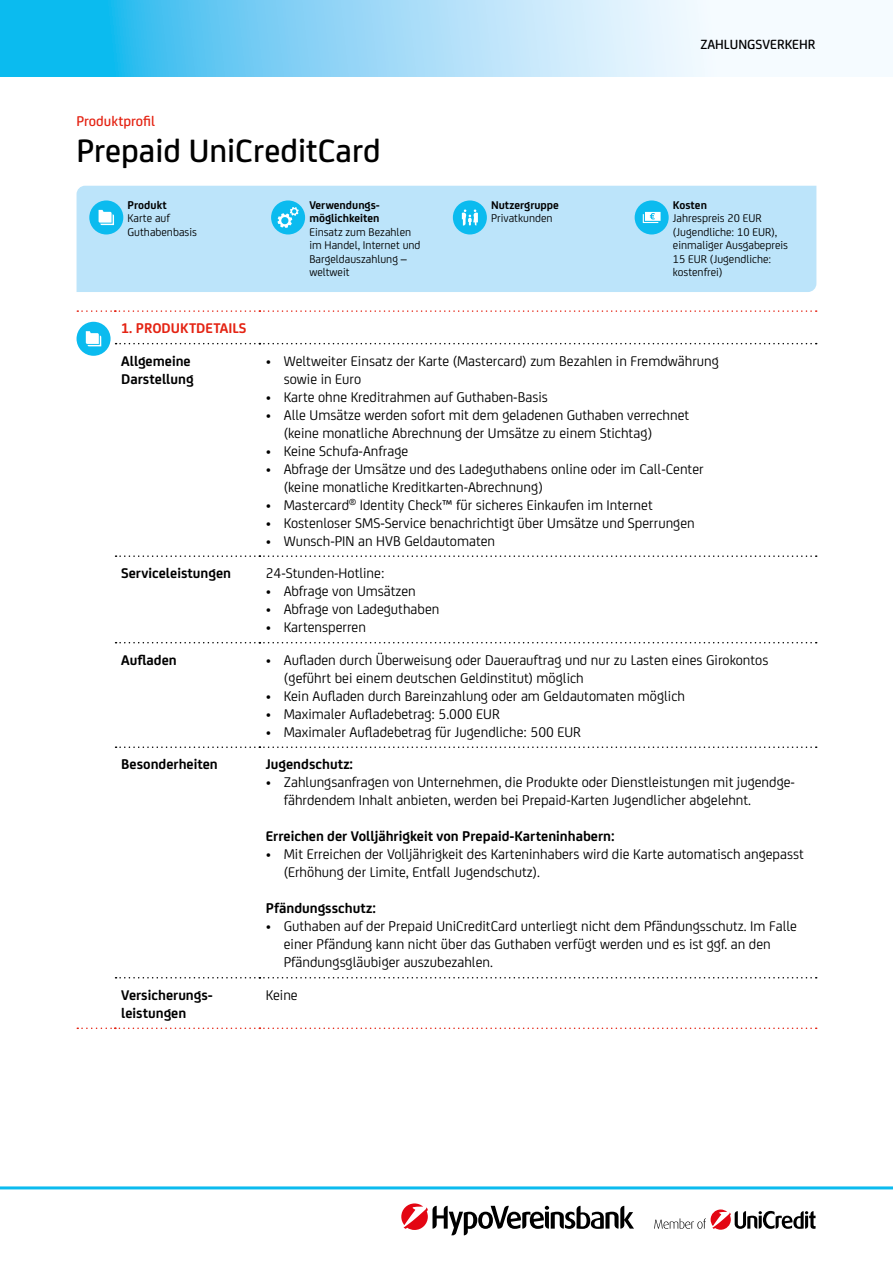
<style>
.page{position:relative;width:893px;height:1263px;background:#fff}
.page>*{position:absolute;margin:0;border:0;box-sizing:border-box;transform-origin:0 0}
.t1{font:500 34.5px "Uni Credit";color:#000}
.t2{font:15px/18px "Uni Credit";color:#000}
.t3{font:700 15px/18px "Uni Credit";color:#000}
.t4{font:700 15px "Uni Credit";color:#e42313}
.t5{font:500 15px "Uni Credit";color:#e42313}
.t6{font:500 14.25px "Uni Credit";color:#000}
.t7{font:12px/13.5px "Uni Credit";color:#000}
.t8{font:700 12px/13.5px "Uni Credit";color:#000}
</style>
<div class="page">
<svg style="left:0;top:0;width:717px;height:77px;background:#89d6f6"></svg>
<hr style="left:0;top:1186px;width:893px;height:3px;background:#0bbbef">
<svg style="left:654px;top:1209px;width:161px;height:21px"></svg>
<svg style="left:401px;top:1203px;width:233px;height:32px"></svg>
<div style="left:77px;top:186px;width:739px;height:106px;background:#bce4fa"></div>
<div style="left:89px;top:200px;width:34px;height:34px;background:#0bbbef;border-radius:50%"></div>
<svg style="left:99px;top:210px;width:15px;height:15px"></svg>
<div style="left:271px;top:200px;width:34px;height:34px;background:#0bbbef;border-radius:50%"></div>
<svg style="left:277px;top:207px;width:22px;height:21px"></svg>
<div style="left:453px;top:200px;width:34px;height:34px;background:#0bbbef;border-radius:50%"></div>
<svg style="left:462px;top:209px;width:16px;height:16px"></svg>
<div style="left:635px;top:200px;width:34px;height:34px;background:#0bbbef;border-radius:50%"></div>
<svg style="left:643px;top:212px;width:18px;height:11px"></svg>
<svg style="left:77px;top:1027px;width:740px;height:2px"></svg>
<svg style="left:77px;top:310px;width:740px;height:2px"></svg>
<svg style="left:116px;top:343px;width:701px;height:1px"></svg>
<svg style="left:116px;top:555px;width:701px;height:2px"></svg>
<svg style="left:116px;top:642px;width:701px;height:1px"></svg>
<svg style="left:116px;top:746px;width:701px;height:2px"></svg>
<svg style="left:116px;top:977px;width:701px;height:1px"></svg>
<div style="left:77px;top:322px;width:34px;height:34px;background:#0bbbef;border-radius:50%"></div>
<svg style="left:86px;top:331px;width:15px;height:15px"></svg>
<p class="t5" style="left:77px;top:110px;width:80px">Produktprofil</p>
<h1 class="t1" style="left:77px;top:125px;width:306px">Prepaid UniCreditCard</h1>
<p class="t8" style="left:128px;top:197px;width:41px">Produkt</p>
<p class="t7" style="left:128px;top:211px;width:71px">Karte auf<br>Guthabenbasis</p>
<p class="t8" style="left:309px;top:197px;width:72px">Verwendungs&shy;möglichkeiten</p>
<p class="t7" style="left:309px;top:225px;width:113px">Einsatz zum Bezahlen im Handel, Internet und<br>Bargeldauszahlung – weltweit</p>
<p class="t8" style="left:491px;top:197px;width:69px">Nutzergruppe</p>
<p class="t7" style="left:491px;top:211px;width:63px">Privatkunden</p>
<p class="t6" style="left:700px;top:34px;width:117px">Zahlungsverkehr</p>
<p class="t8" style="left:673px;top:197px;width:36px">Kosten</p>
<p class="t7" style="left:673px;top:211px;width:117px">Jahrespreis 20 EUR (Jugendliche: 10 EUR), einmaliger Ausgabepreis<br>15 EUR (Jugendliche: kostenfrei)</p>
<p class="t4" style="left:121px;top:317px;width:127px">1. PRODUKTDETAILS</p>
<p class="t3" style="left:121px;top:351px;width:74px">Allgemeine<br>Darstellung</p>
<p class="t2" style="left:284px;top:351px;width:437px;text-indent:-18px">• Weltweiter Einsatz der Karte (Mastercard) zum Bezahlen in Fremdwährung sowie in Euro</p>
<p class="t2" style="left:266px;top:387px;width:284px">• Karte ohne Kreditrahmen auf Guthaben-Basis</p>
<p class="t2" style="left:284px;top:405px;width:407px;text-indent:-18px">• Alle Umsätze werden sofort mit dem geladenen Guthaben verrechnet (keine monatliche Abrechnung der Umsätze zu einem Stichtag)</p>
<p class="t2" style="left:266px;top:441px;width:144px">• Keine Schufa-Anfrage</p>
<p class="t2" style="left:284px;top:459px;width:421px;text-indent:-18px">• Abfrage der Umsätze und des Ladeguthabens online oder im Call-Center (keine monatliche Kreditkarten-Abrechnung)</p>
<p class="t2" style="left:266px;top:495px;width:388px">• Mastercard<sup>®</sup> Identity Check™ für sicheres Einkaufen im Internet</p>
<p class="t2" style="left:266px;top:513px;width:430px">• Kostenloser SMS-Service benachrichtigt über Umsätze und Sperrungen</p>
<p class="t2" style="left:266px;top:531px;width:231px">• Wunsch-PIN an HVB Geldautomaten</p>
<p class="t3" style="left:121px;top:563px;width:111px">Serviceleistungen</p>
<p class="t2" style="left:266px;top:563px;width:120px">24-Stunden-Hotline:</p>
<p class="t2" style="left:266px;top:581px;width:152px">• Abfrage von Umsätzen</p>
<p class="t2" style="left:266px;top:599px;width:175px">• Abfrage von Ladeguthaben</p>
<p class="t2" style="left:266px;top:617px;width:102px">• Kartensperren</p>
<p class="t3" style="left:121px;top:650px;width:57px">Aufladen</p>
<p class="t2" style="left:284px;top:650px;width:486px;text-indent:-18px">• Aufladen durch Überweisung oder Dauerauftrag und nur zu Lasten eines Girokontos (geführt bei einem deutschen Geldinstitut) möglich</p>
<p class="t2" style="left:266px;top:686px;width:421px">• Kein Aufladen durch Bareinzahlung oder am Geldautomaten möglich</p>
<p class="t2" style="left:266px;top:704px;width:236px">• Maximaler Aufladebetrag: 5.000 EUR</p>
<p class="t2" style="left:266px;top:722px;width:317px">• Maximaler Aufladebetrag für Jugendliche: 500 EUR</p>
<p class="t3" style="left:121px;top:754px;width:98px">Besonderheiten</p>
<p class="t3" style="left:266px;top:754px;width:89px">Jugendschutz:</p>
<p class="t2" style="left:284px;top:772px;width:513px;text-indent:-18px">• Zahlungsanfragen von Unternehmen, die Produkte oder Dienstleistungen mit jugendge&shy;fährdendem Inhalt anbieten, werden bei Prepaid-Karten Jugendlicher abgelehnt.</p>
<p class="t3" style="left:266px;top:826px;width:350px">Erreichen der Volljährigkeit von Prepaid-Karteninhabern:</p>
<p class="t2" style="left:284px;top:844px;width:522px;text-indent:-18px">• Mit Erreichen der Volljährigkeit des Karteninhabers wird die Karte automatisch angepasst (Erhöhung der Limite, Entfall Jugendschutz).</p>
<p class="t3" style="left:266px;top:898px;width:112px">Pfändungsschutz:</p>
<p class="t2" style="left:284px;top:916px;width:515px;text-indent:-18px">• Guthaben auf der Prepaid UniCreditCard unterliegt nicht dem Pfändungsschutz. Im Falle einer Pfändung kann nicht über das Guthaben verfügt werden und es ist ggf. an den<br>Pfändungsgläubiger auszubezahlen.</p>
<p class="t3" style="left:121px;top:985px;width:92px">Versicherungs&shy;leistungen</p>
<p class="t2" style="left:266px;top:985px;width:34px">Keine</p>
</div>
